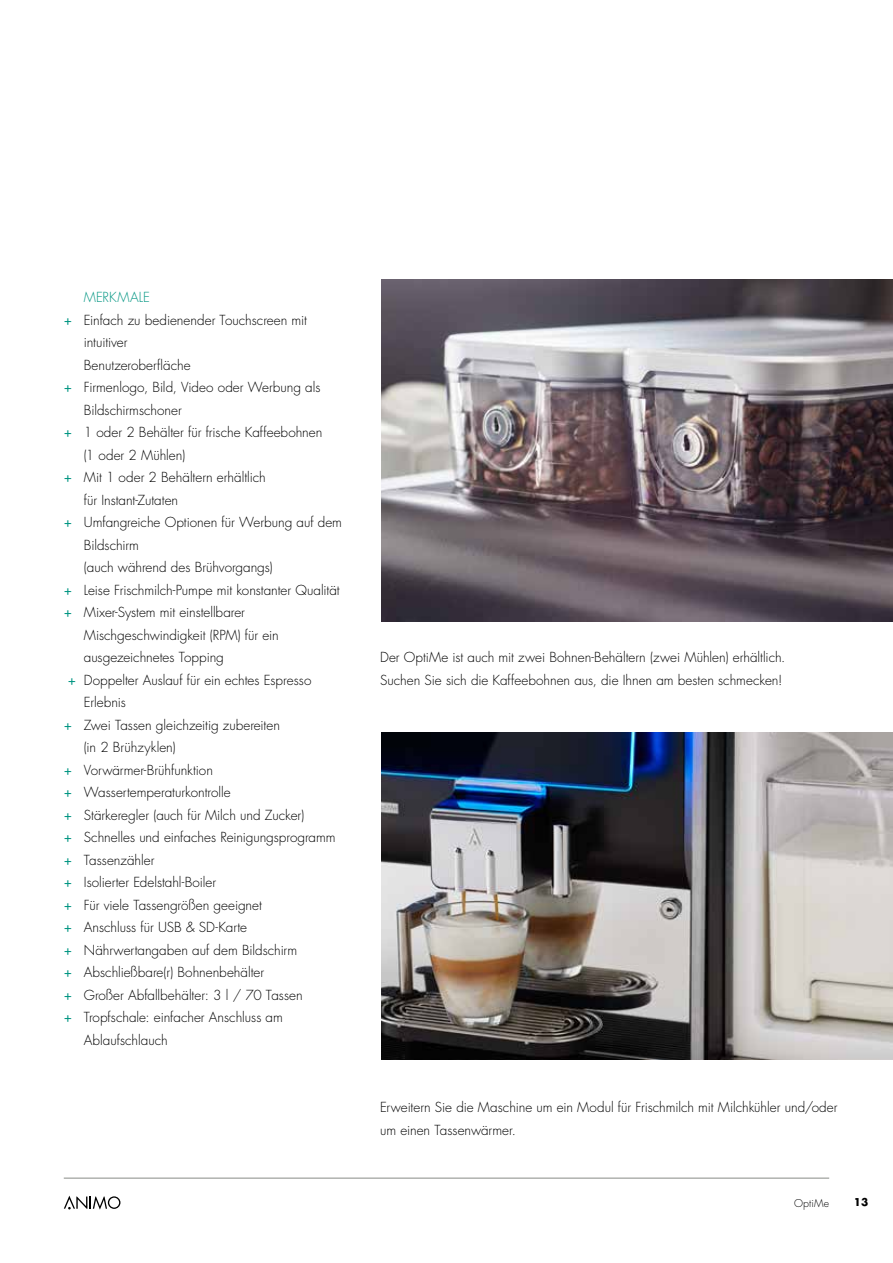
<style>
.page{position:relative;width:893px;height:1263px;background:#fff}
.page>*{position:absolute;margin:0;border:0;box-sizing:border-box;transform-origin:0 0}
.t1{font:300 13.5px/22.5px "Futura Std";color:#000}
.t2{font:300 13.5px "Futura Std";letter-spacing:.005em;color:#009582}
.t3{font:300 10.5px "Futura Std";letter-spacing:.015em;color:#000}
.t4{font:700 10.5px "Futura Std";color:#000}
.s1{font-weight:400;color:#009582}
</style>
<div class="page">
<hr style="left:64px;top:1178px;width:765px;height:1px;background:#888c86">
<svg style="left:64px;top:1195px;width:56px;height:14px"></svg>
<img style="left:381px;top:280px;width:512px;height:341px">
<img style="left:381px;top:732px;width:512px;height:327px">
<p class="t2" style="left:84px;top:289px;width:68px">MERKMALE</p>
<p class="t1" style="left:64px;top:309px;width:245px"><span class="s1">+</span> Einfach zu bedienender Touchscreen mit</p>
<p class="t1" style="left:84px;top:331px;width:45px">intuitiver</p>
<p class="t1" style="left:84px;top:354px;width:109px">Benutzeroberfläche</p>
<p class="t1" style="left:64px;top:376px;width:258px"><span class="s1">+</span> Firmenlogo, Bild, Video oder Werbung als</p>
<p class="t1" style="left:84px;top:399px;width:100px">Bildschirmschoner</p>
<p class="t1" style="left:64px;top:421px;width:260px"><span class="s1">+</span> 1 oder 2 Behälter für frische Kaffeebohnen</p>
<p class="t1" style="left:84px;top:444px;width:103px">(1 oder 2 Mühlen)</p>
<p class="t1" style="left:64px;top:466px;width:204px"><span class="s1">+</span> Mit 1 oder 2 Behältern erhältlich</p>
<p class="t1" style="left:84px;top:489px;width:96px">für Instant-Zutaten</p>
<p class="t1" style="left:64px;top:511px;width:280px"><span class="s1">+</span> Umfangreiche Optionen für Werbung auf dem</p>
<p class="t1" style="left:84px;top:534px;width:57px">Bildschirm</p>
<p class="t1" style="left:84px;top:556px;width:191px">(auch während des Brühvorgangs)</p>
<p class="t1" style="left:64px;top:579px;width:277px"><span class="s1">+</span> Leise Frischmilch-Pumpe mit konstanter Qualität</p>
<p class="t1" style="left:64px;top:601px;width:183px"><span class="s1">+</span> Mixer-System mit einstellbarer</p>
<p class="t1" style="left:84px;top:624px;width:197px">Mischgeschwindigkeit (RPM) für ein</p>
<p class="t1" style="left:84px;top:646px;width:142px">ausgezeichnetes Topping</p>
<p class="t1" style="left:68px;top:669px;width:245px"><span class="s1">+</span> Doppelter Auslauf für ein echtes Espresso</p>
<p class="t1" style="left:84px;top:691px;width:43px">Erlebnis</p>
<p class="t1" style="left:64px;top:714px;width:218px"><span class="s1">+</span> Zwei Tassen gleichzeitig zubereiten</p>
<p class="t1" style="left:84px;top:736px;width:93px">(in 2 Brühzyklen)</p>
<p class="t1" style="left:64px;top:759px;width:151px"><span class="s1">+</span> Vorwärmer-Brühfunktion</p>
<p class="t1" style="left:64px;top:781px;width:168px"><span class="s1">+</span> Wassertemperaturkontrolle</p>
<p class="t1" style="left:64px;top:804px;width:242px"><span class="s1">+</span> Stärkeregler (auch für Milch und Zucker)</p>
<p class="t1" style="left:64px;top:826px;width:273px"><span class="s1">+</span> Schnelles und einfaches Reinigungsprogramm</p>
<p class="t1" style="left:64px;top:849px;width:92px"><span class="s1">+</span> Tassenzähler</p>
<p class="t1" style="left:64px;top:871px;width:154px"><span class="s1">+</span> Isolierter Edelstahl-Boiler</p>
<p class="t1" style="left:64px;top:894px;width:200px"><span class="s1">+</span> Für viele Tassengrößen geeignet</p>
<p class="t1" style="left:64px;top:916px;width:185px"><span class="s1">+</span> Anschluss für USB &amp; SD-Karte</p>
<p class="t1" style="left:64px;top:939px;width:235px"><span class="s1">+</span> Nährwertangaben auf dem Bildschirm</p>
<p class="t1" style="left:64px;top:961px;width:202px"><span class="s1">+</span> Abschließbare(r) Bohnenbehälter</p>
<p class="t1" style="left:64px;top:984px;width:240px"><span class="s1">+</span> Großer Abfallbehälter: 3 l / 70 Tassen</p>
<p class="t1" style="left:64px;top:1006px;width:221px"><span class="s1">+</span> Tropfschale: einfacher Anschluss am</p>
<p class="t1" style="left:84px;top:1029px;width:85px">Ablaufschlauch</p>
<p class="t1" style="left:380px;top:646px;width:407px">Der OptiMe ist auch mit zwei Bohnen-Behältern (zwei Mühlen) erhältlich.<br>Suchen Sie sich die Kaffeebohnen aus, die Ihnen am besten schmecken!</p>
<p class="t1" style="left:380px;top:1096px;width:459px">Erweitern Sie die Maschine um ein Modul für Frischmilch mit Milchkühler und/oder um einen Tassenwärmer.</p>
<p class="t3" style="left:794px;top:1197px;width:37px">OptiMe</p>
<p class="t4" style="left:854px;top:1195px;width:16px">13</p>
</div>
